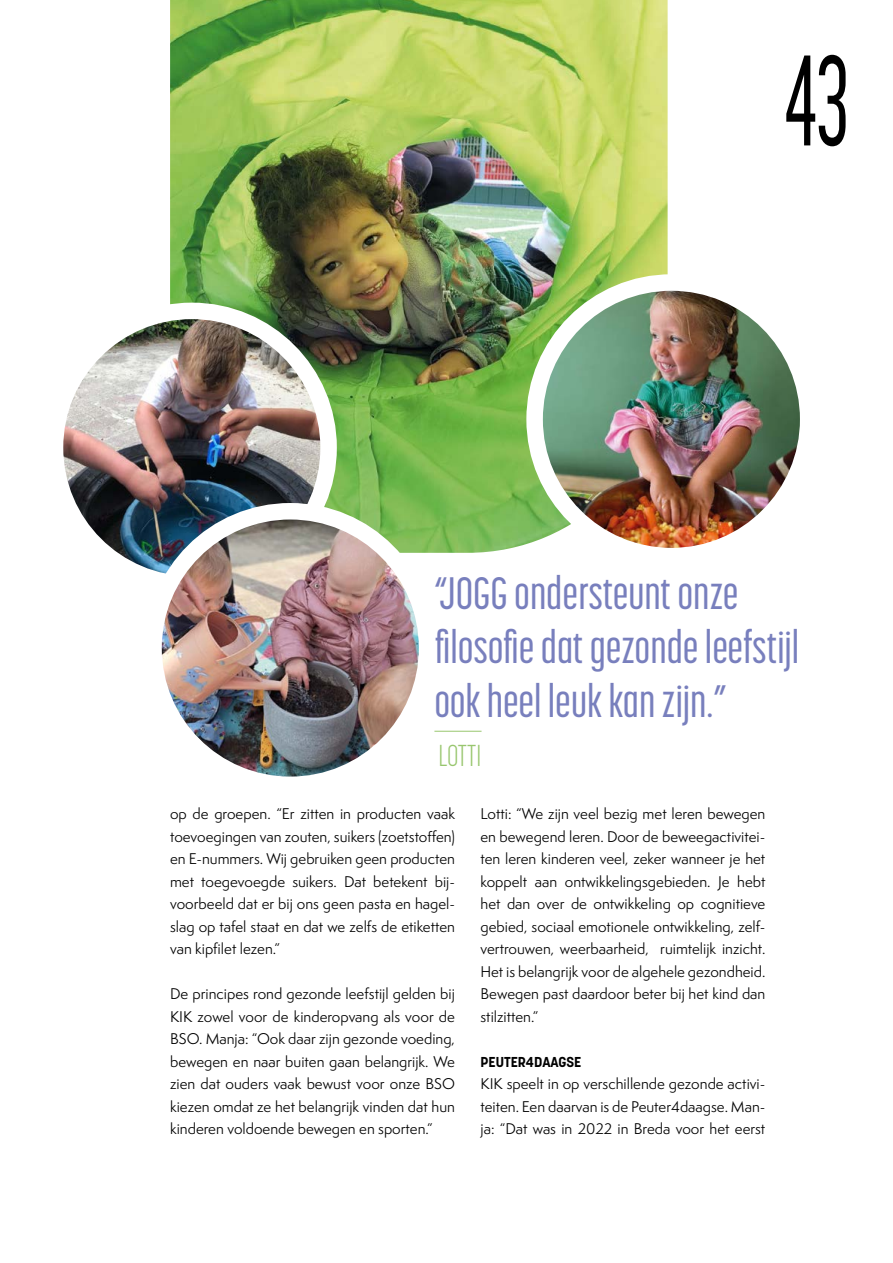
<style>
.page{position:relative;width:893px;height:1263px;background:#fff}
.page>*{position:absolute;margin:0;border:0;box-sizing:border-box;transform-origin:0 0}
.t1{font:500 127.5px "Korolev Compressed";color:#000;scale:.7 1}
.t2{font:500 45px/54px "Korolev Compressed";color:#787fbd}
.t3{font:300 30px "Korolev Compressed";letter-spacing:-.02em;color:#98c66e}
.t4{font:14.25px/22.5px "Semplicita Pro";color:#000;text-align:justify}
.t5{font:700 14.25px "Korolev";color:#000}
</style>
<div class="page">
<img style="left:170px;top:0;width:498px;height:553px">
<img style="left:55px;top:311px;width:274px;height:273px;border-radius:137px">
<div style="left:47px;top:303px;width:290px;height:290px;border:16px solid #fff;border-radius:50%"></div>
<img style="left:535px;top:283px;width:273px;height:273px;border-radius:137px">
<div style="left:526px;top:274px;width:290px;height:290px;border:16px solid #fff;border-radius:50%"></div>
<img style="left:154px;top:511px;width:273px;height:274px;border-radius:137px">
<div style="left:145px;top:503px;width:290px;height:290px;border:16px solid #fff;border-radius:50%"></div>
<hr style="left:434px;top:731px;width:48px;height:1px;background:#98c66e">
<h1 class="t1" style="left:784px;top:31px;width:95px">43</h1>
<h2 class="t2" style="left:434px;top:566px;width:366px">“JOGG ondersteunt onze filosofie dat gezonde leefstijl ook heel leuk kan zijn.”</h2>
<h3 class="t3" style="left:438px;top:738px;width:45px">LOTTI</h3>
<p class="t4" style="left:170px;top:802px;width:286px">op de groepen. “Er zitten in producten vaak toevoegingen van zouten, suikers (zoetstoffen) en E-nummers. Wij gebruiken geen producten met toegevoegde suikers. Dat betekent bij&shy;voorbeeld dat er bij ons geen pasta en hagel&shy;slag op tafel staat en dat we zelfs de etiketten van kipfilet lezen.”</p>
<p class="t4" style="left:170px;top:982px;width:286px">De principes rond gezonde leefstijl gelden bij KIK zowel voor de kinderopvang als voor de BSO. Manja: “Ook daar zijn gezonde voeding, bewegen en naar buiten gaan belangrijk. We zien dat ouders vaak bewust voor onze BSO kiezen omdat ze het belangrijk vinden dat hun kinderen voldoende bewegen en sporten.”</p>
<p class="t4" style="left:480px;top:802px;width:286px">Lotti: “We zijn veel bezig met leren bewegen en bewegend leren. Door de beweegactivitei&shy;ten leren kinderen veel, zeker wanneer je het koppelt aan ontwikkelingsgebieden. Je hebt het dan over de ontwikkeling op cognitieve gebied, sociaal emotionele ontwikkeling, zelf&shy;vertrouwen, weerbaarheid, ruimtelijk inzicht.<br>Het is belangrijk voor de algehele gezondheid.<br>Bewegen past daardoor beter bij het kind dan stilzitten.”</p>
<p class="t5" style="left:480px;top:1053px;width:102px">PEUTER4DAAGSE</p>
<p class="t4" style="left:480px;top:1072px;width:286px">KIK speelt in op verschillende gezonde activi&shy;teiten. Een daarvan is de Peuter4daagse. Man&shy;ja: “Dat was in 2022 in Breda voor het eerst</p>
</div>
